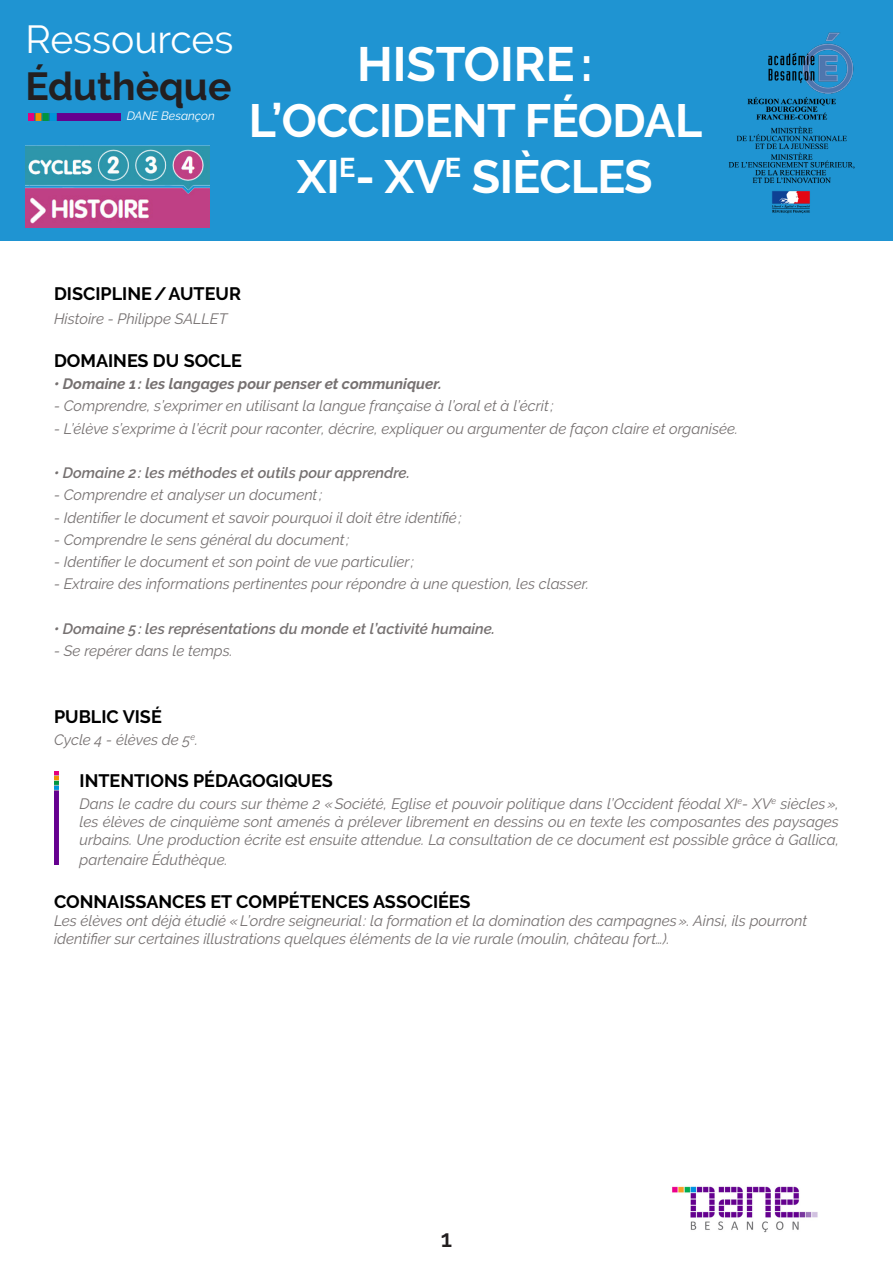
<style>
.page{position:relative;width:893px;height:1263px;background:#fff}
.page>*{position:absolute;margin:0;border:0;box-sizing:border-box;transform-origin:0 0}
.t1{font:700 48px "Raleway";color:#fff}
.t2{font:700 46.5px/55.8px "Raleway";letter-spacing:-.01em;color:#fff;text-align:center}
.t3{font:39px "Raleway";color:#fff}
.t4{font:700 39px "Raleway";color:#231f20}
.t5{font:600 24px "Raleway";color:#231f20}
.t6{font:700 18px "Raleway";color:#000}
.t7{font:italic 15px/18px "Raleway";color:#767171;text-align:justify}
.t8{font:italic 600 15px "Raleway";color:#767171}
.t9{font:italic 700 15px "Raleway";color:#767171}
.t10{font:italic 12px "Raleway";color:#fff}
</style>
<div class="page">
<div style="left:0;top:0;width:893px;height:240px;background:#1f94d2"></div>
<img style="left:672px;top:1186px;width:146px;height:46px">
<img style="left:54px;top:772px;width:4px;height:93px">
<img style="left:28px;top:114px;width:93px;height:6px">
<img style="left:728px;top:32px;width:127px;height:182px">
<img style="left:26px;top:145px;width:183px;height:82px">
<h3 class="t3" style="left:26px;top:17px;width:209px">Ressources</h3>
<h3 class="t4" style="left:26px;top:64px;width:207px">Éduthèque</h3>
<p class="t10" style="left:127px;top:109px;width:90px">DANE Besançon</p>
<h1 class="t1" style="left:357px;top:37px;width:237px">HISTOIRE:</h1>
<h2 class="t2" style="left:249px;top:93px;width:455px">L’OCCIDENT FÉODAL<br>XI<sup>E</sup>- XV<sup>E</sup> SIÈCLES</h2>
<p class="t6" style="left:54px;top:283px;width:188px">DISCIPLINE/AUTEUR</p>
<p class="t7" style="left:54px;top:310px;width:175px">Histoire - Philippe SALLET</p>
<p class="t6" style="left:54px;top:350px;width:189px">DOMAINES DU SOCLE</p>
<p class="t9" style="left:54px;top:375px;width:389px">• Domaine 1 : les langages pour penser et communiquer.</p>
<p class="t7" style="left:54px;top:397px;width:501px">- Comprendre, s’exprimer en utilisant la langue française à l’oral et à l’écrit;</p>
<p class="t7" style="left:54px;top:419px;width:685px">- L’élève s’exprime à l’écrit pour raconter, décrire, expliquer ou argumenter de façon claire et organisée.</p>
<p class="t8" style="left:54px;top:464px;width:357px">• Domaine 2: les méthodes et outils pour apprendre.</p>
<p class="t7" style="left:54px;top:486px;width:270px">- Comprendre et analyser un document;</p>
<p class="t7" style="left:54px;top:508px;width:409px">- Identifier le document et savoir pourquoi il doit être identifié;</p>
<p class="t7" style="left:54px;top:531px;width:297px">- Comprendre le sens général du document;</p>
<p class="t7" style="left:54px;top:553px;width:362px">- Identifier le document et son point de vue particulier;</p>
<p class="t7" style="left:54px;top:575px;width:536px">- Extraire des informations pertinentes pour répondre à une question, les classer.</p>
<p class="t8" style="left:54px;top:620px;width:443px">• Domaine 5: les représentations du monde et l’activité humaine.</p>
<p class="t7" style="left:54px;top:642px;width:180px">- Se repérer dans le temps.</p>
<p class="t6" style="left:54px;top:707px;width:109px">PUBLIC VISÉ</p>
<p class="t7" style="left:54px;top:731px;width:145px">Cycle 4 - élèves de 5<sup>e</sup>.</p>
<p class="t6" style="left:80px;top:770px;width:255px">INTENTIONS PÉDAGOGIQUES</p>
<p class="t7" style="left:80px;top:795px;width:761px">Dans le cadre du cours sur thème 2 «Société, Eglise et pouvoir politique dans l’Occident féodal XI<sup>e</sup>- XV<sup>e</sup> siècles», les élèves de cinquième sont amenés à prélever librement en dessins ou en texte les composantes des paysages urbains. Une production écrite est ensuite attendue. La consultation de ce document est possible grâce à Gallica,</p>
<p class="t7" style="left:80px;top:851px;width:150px">partenaire Éduthèque.</p>
<p class="t6" style="left:54px;top:891px;width:418px">CONNAISSANCES ET COMPÉTENCES ASSOCIÉES</p>
<p class="t7" style="left:54px;top:911px;width:755px">Les élèves ont déjà étudié «L’ordre seigneurial: la formation et la domination des campagnes». Ainsi, ils pourront identifier sur certaines illustrations quelques éléments de la vie rurale (moulin, château fort…).</p>
<h3 class="t5" style="left:441px;top:1224px;width:13px">1</h3>
</div>
